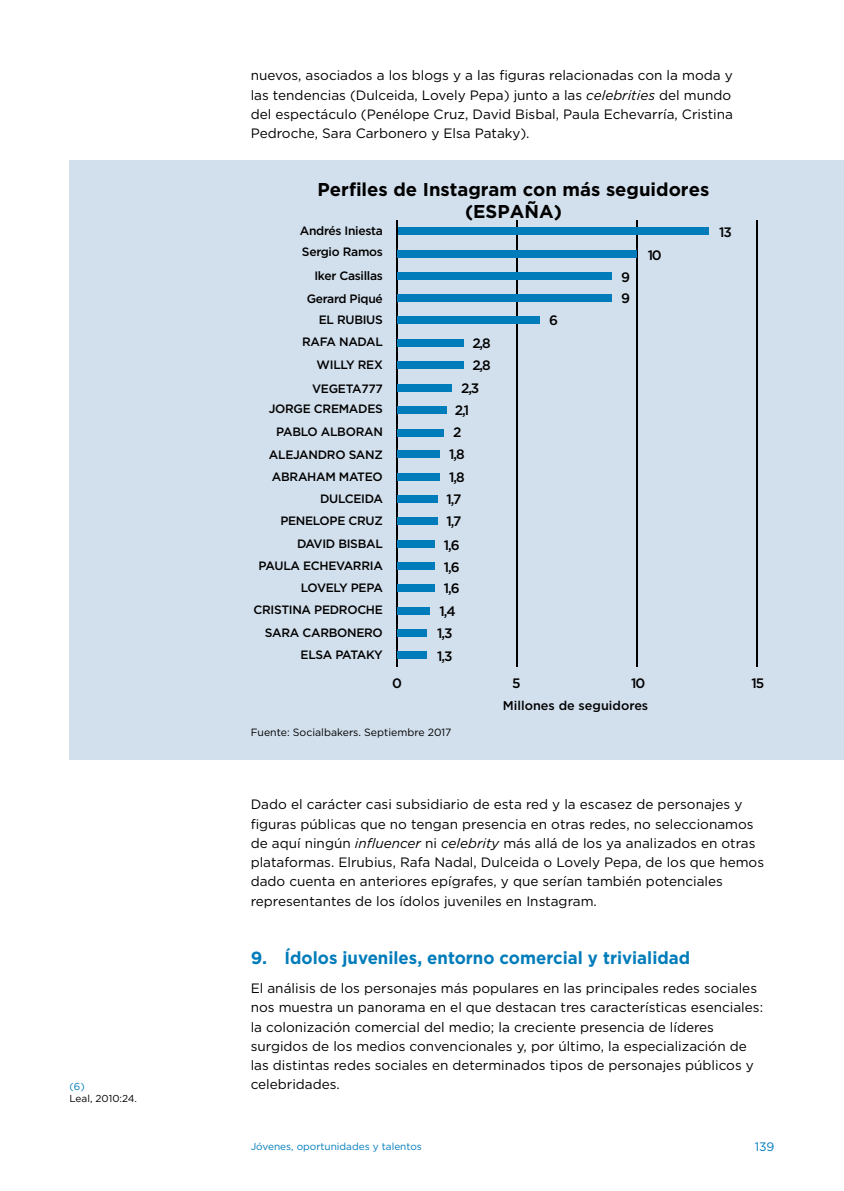
<style>
.page{position:relative;width:844px;height:1191px;background:#fff}
.page>*{position:absolute;margin:0;border:0;box-sizing:border-box;transform-origin:0 0}
.t1{font:700 18.55px/22.2px "Gotham";color:#000;text-align:center}
.t2{font:700 17.5px "Gotham";color:#007cba}
.t3{font:13.65px/19.2px "Gotham";color:#000}
.t4{font:500 13.65px/22.2px "Gotham";letter-spacing:-.08em;color:#000;text-align:center}
.t5{font:500 12.78px "Gotham";color:#000}
.t6{font:12.25px "Gotham";color:#007cba}
.t7{font:500 12.08px/22.2px "Gotham";letter-spacing:-.025em;color:#000;text-align:right}
.t8{font:10.5px "Gotham";color:#000}
.t9{font:10.15px "Gotham";color:#007cba}
.t10{font:10.15px "Gotham";color:#000}
.s1{font-style:italic}
</style>
<div class="page">
<div style="left:69px;top:160px;width:774px;height:599px;background:#d2dfec"></div>
<hr style="left:756px;top:220px;width:1px;height:446px;background:#000">
<hr style="left:636px;top:220px;width:1px;height:446px;background:#000">
<hr style="left:516px;top:220px;width:1px;height:446px;background:#000">
<hr style="left:396px;top:220px;width:1px;height:446px;background:#000">
<div style="left:397px;top:227px;width:311px;height:8px;background:#007cba"></div>
<div style="left:397px;top:250px;width:239px;height:7px;background:#007cba"></div>
<div style="left:397px;top:272px;width:215px;height:8px;background:#007cba"></div>
<div style="left:397px;top:294px;width:215px;height:8px;background:#007cba"></div>
<div style="left:397px;top:316px;width:143px;height:8px;background:#007cba"></div>
<div style="left:397px;top:339px;width:66px;height:7px;background:#007cba"></div>
<div style="left:397px;top:361px;width:66px;height:8px;background:#007cba"></div>
<div style="left:397px;top:384px;width:54px;height:7px;background:#007cba"></div>
<div style="left:397px;top:406px;width:50px;height:7px;background:#007cba"></div>
<div style="left:397px;top:429px;width:47px;height:7px;background:#007cba"></div>
<div style="left:397px;top:451px;width:42px;height:7px;background:#007cba"></div>
<div style="left:397px;top:473px;width:42px;height:7px;background:#007cba"></div>
<div style="left:397px;top:495px;width:40px;height:8px;background:#007cba"></div>
<div style="left:397px;top:517px;width:40px;height:8px;background:#007cba"></div>
<div style="left:397px;top:540px;width:38px;height:7px;background:#007cba"></div>
<div style="left:397px;top:562px;width:38px;height:8px;background:#007cba"></div>
<div style="left:397px;top:584px;width:38px;height:8px;background:#007cba"></div>
<div style="left:397px;top:607px;width:33px;height:7px;background:#007cba"></div>
<div style="left:397px;top:629px;width:30px;height:8px;background:#007cba"></div>
<div style="left:397px;top:651px;width:30px;height:8px;background:#007cba"></div>
<p class="t3" style="left:251px;top:66px;width:483px">nuevos, asociados a los blogs y a las figuras relacionadas con la moda y las tendencias (Dulceida, Lovely Pepa) junto a las <span class="s1">celebrities</span> del mundo del espectáculo (Penélope Cruz, David Bisbal, Paula Echevarría, Cristina Pedroche, Sara Carbonero y Elsa Pataky).</p>
<h1 class="t1" style="left:317px;top:178px;width:393px">Perfiles de Instagram con más seguidores (ESPAÑA)</h1>
<p class="t7" style="left:300px;top:220px;width:84px;line-height:21.5px;text-align:left">Andrés Iniesta<br>Sergio Ramos</p>
<p class="t7" style="left:306px;top:264px;width:78px;line-height:23.1px">Iker Casillas<br>Gerard Piqué</p>
<p class="t7" style="left:302px;top:308px;width:82px">EL RUBIUS<br>RAFA NADAL<br>WILLY REX</p>
<p class="t7" style="left:269px;top:378px;width:115px;line-height:20.1px">VEGETA777<br>JORGE CREMADES</p>
<p class="t7" style="left:253px;top:421px;width:131px">PABLO ALBORAN<br>ALEJANDRO SANZ<br>ABRAHAM MATEO<br>DULCEIDA<br>PENELOPE CRUZ<br>DAVID BISBAL<br>PAULA ECHEVARRIA<br>LOVELY PEPA<br>CRISTINA PEDROCHE</p>
<p class="t7" style="left:265px;top:621px;width:119px">SARA CARBONERO<br>ELSA PATAKY</p>
<p class="t4" style="left:472px;top:332px;width:20px">2,8</p>
<p class="t4" style="left:472px;top:354px;width:20px">2,8</p>
<p class="t4" style="left:461px;top:377px;width:20px">2,3</p>
<p class="t4" style="left:454px;top:399px;width:16px">2,1</p>
<p class="t4" style="left:453px;top:421px;width:10px">2</p>
<p class="t4" style="left:449px;top:442px;width:17px">1,8</p>
<p class="t4" style="left:443px;top:466px;width:22px">1,8<br>1,7<br>1,7<br>1,6</p>
<p class="t4" style="left:437px;top:555px;width:24px">1,6<br>1,6<br>1,4<br>1,3<br>1,3</p>
<p class="t4" style="left:549px;top:309px;width:10px">6</p>
<p class="t4" style="left:621px;top:266px;width:10px;line-height:21.2px;text-align:left">9<br>9</p>
<p class="t4" style="left:647px;top:243px;width:16px">10</p>
<p class="t4" style="left:719px;top:221px;width:14px">13</p>
<p class="t4" style="left:392px;top:672px;width:11px">0</p>
<p class="t4" style="left:512px;top:672px;width:10px">5</p>
<p class="t4" style="left:631px;top:672px;width:16px">10</p>
<p class="t4" style="left:751px;top:672px;width:14px">15</p>
<p class="t8" style="left:251px;top:725px;width:202px">Fuente: Socialbakers. Septiembre 2017</p>
<p class="t5" style="left:503px;top:696px;width:147px">Millones de seguidores</p>
<p class="t3" style="left:251px;top:794px;width:515px">Dado el carácter casi subsidiario de esta red y la escasez de personajes y figuras públicas que no tengan presencia en otras redes, no seleccionamos de aquí ningún <span class="s1">influencer</span> ni <span class="s1">celebrity</span> más allá de los ya analizados en otras plataformas. Elrubius, Rafa Nadal, Dulceida o Lovely Pepa, de los que hemos dado cuenta en anteriores epígrafes, y que serían también potenciales representantes de los ídolos juveniles en Instagram.</p>
<p class="t2" style="left:251px;top:946px;width:440px">9. Ídolos juveniles, entorno comercial y trivialidad</p>
<p class="t3" style="left:251px;top:978px;width:514px">El análisis de los personajes más populares en las principales redes sociales nos muestra un panorama en el que destacan tres características esenciales: la colonización comercial del medio; la creciente presencia de líderes surgidos de los medios convencionales y, por último, la especialización de las distintas redes sociales en determinados tipos de personajes públicos y</p>
<p class="t9" style="left:69px;top:1079px;width:17px">(6)</p>
<p class="t3" style="left:251px;top:1074px;width:91px">celebridades.</p>
<p class="t10" style="left:69px;top:1091px;width:69px">Leal, 2010:24.</p>
<p class="t9" style="left:251px;top:1140px;width:173px">Jóvenes, oportunidades y talentos</p>
<p class="t6" style="left:754px;top:1139px;width:21px">139</p>
</div>
